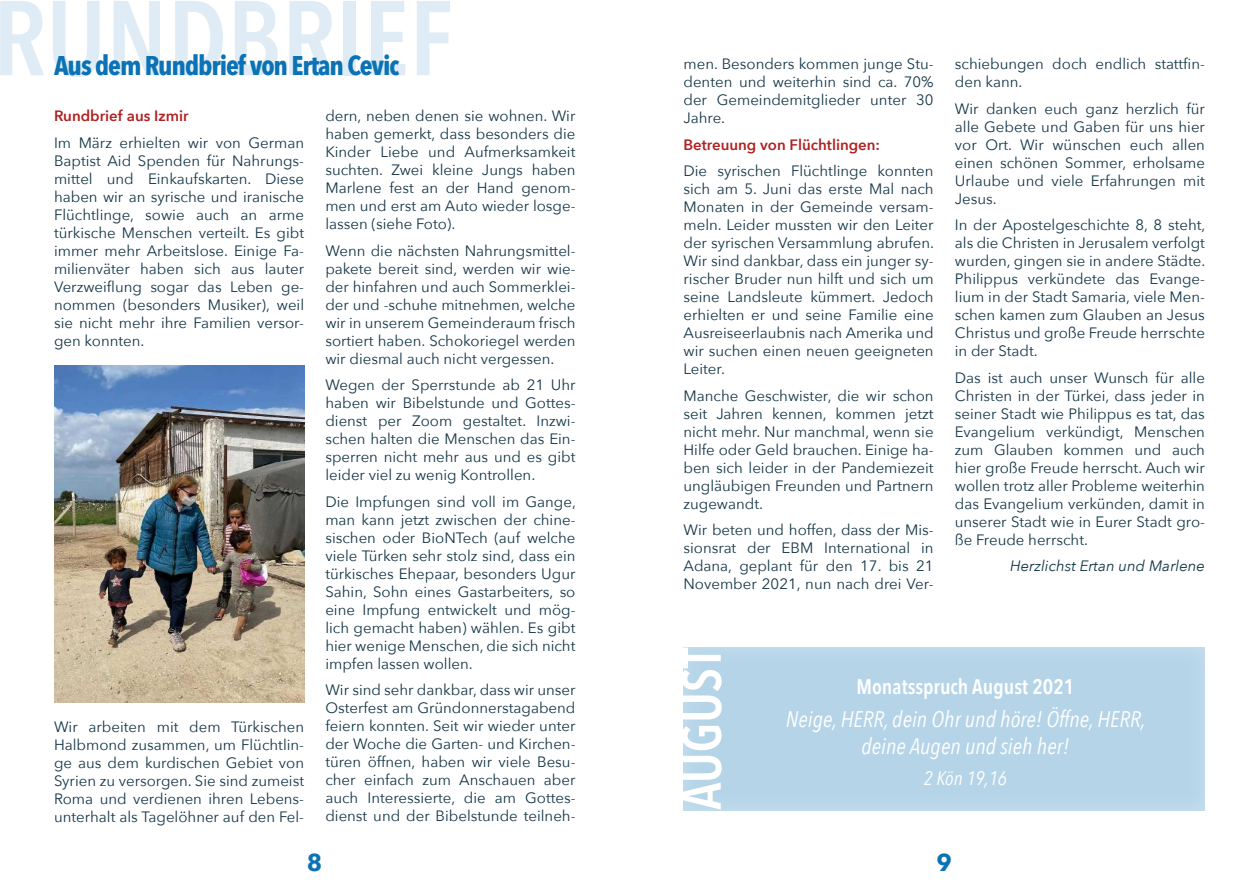
<style>
.page{position:relative;width:1259px;height:893px;background:#fff}
.page>*{position:absolute;margin:0;border:0;box-sizing:border-box;transform-origin:0 0}
.t1{font:600 105px "Avenir Next Condensed";color:#0a72b5}
.t2{font:600 54px "Avenir Next Condensed";color:#fff}
.t3{font:700 27px "Avenir Next Condensed";letter-spacing:-.04em;color:#0a72b5}
.Fließtext{font:700 24px "Avenir Next";color:#0a72b5}
.t4{font:italic 22.5px/27px "Avenir Next Condensed";color:#fff;text-align:center}
.t5{font:600 21px "Avenir Next Condensed";color:#fff}
.t6{font:italic 19.5px "Avenir Next Condensed";color:#fff}
.Fließtext-2{font:15px/18px "Avenir Next";color:#153748;text-align:justify}
.Fließtext-3{font:600 15px "Avenir Next";color:#af2122}
.Fließtext-4{font:italic 15px "Avenir Next";color:#153748}
</style>
<div class="page">
<img style="left:54px;top:366px;width:250px;height:337px">
<div style="left:672px;top:641px;width:534px;height:170px;background:#b5d4e8"></div>
<h1 class="t1" style="left:-7px;top:-52px;width:462px">RUNDBRIEF</h1>
<p class="t3" style="left:54px;top:49px;width:347px">Aus dem Rundbrief von Ertan Cevic</p>
<p class="Fließtext-3" style="left:54px;top:103px;width:136px">Rundbrief aus Izmir</p>
<p class="Fließtext-2" style="left:54px;top:133px;width:252px">Im März erhielten wir von German Baptist Aid Spenden für Nahrungs&shy;mittel und Einkaufskarten. Diese haben wir an syrische und iranische Flüchtlinge, sowie auch an arme türkische Menschen verteilt. Es gibt immer mehr Arbeitslose. Einige Fa&shy;milienväter haben sich aus lauter Verzweiflung sogar das Leben ge&shy;nommen (besonders Musiker), weil sie nicht mehr ihre Familien versor&shy;gen konnten.</p>
<p class="Fließtext-2" style="left:325px;top:106px;width:252px">dern, neben denen sie wohnen. Wir haben gemerkt, dass besonders die Kinder Liebe und Aufmerksamkeit suchten. Zwei kleine Jungs haben Marlene fest an der Hand genom&shy;men und erst am Auto wieder losge&shy;lassen (siehe Foto).</p>
<p class="Fließtext-2" style="left:325px;top:241px;width:252px">Wenn die nächsten Nahrungsmittel&shy;pakete bereit sind, werden wir wie&shy;der hinfahren und auch Sommerklei&shy;der und -schuhe mitnehmen, welche wir in unserem Gemeinderaum frisch sortiert haben. Schokoriegel werden wir diesmal auch nicht vergessen.</p>
<p class="Fließtext-2" style="left:325px;top:375px;width:252px">Wegen der Sperrstunde ab 21 Uhr haben wir Bibelstunde und Gottes&shy;dienst per Zoom gestaltet. Inzwi&shy;schen halten die Menschen das Ein&shy;sperren nicht mehr aus und es gibt leider viel zu wenig Kontrollen.</p>
<p class="Fließtext-2" style="left:325px;top:492px;width:252px">Die Impfungen sind voll im Gange, man kann jetzt zwischen der chine&shy;sischen oder BioNTech (auf welche viele Türken sehr stolz sind, dass ein türkisches Ehepaar, besonders Ugur Sahin, Sohn eines Gastarbeiters, so eine Impfung entwickelt und mög&shy;lich gemacht haben) wählen. Es gibt hier wenige Menschen, die sich nicht impfen lassen wollen.</p>
<p class="Fließtext-2" style="left:325px;top:680px;width:252px">Wir sind sehr dankbar, dass wir unser Osterfest am Gründonnerstagabend feiern konnten. Seit wir wieder unter der Woche die Garten- und Kirchen&shy;türen öffnen, haben wir viele Besu&shy;cher einfach zum Anschauen aber auch Interessierte, die am Gottes&shy;dienst und der Bibelstunde teilneh-</p>
<p class="Fließtext-2" style="left:54px;top:717px;width:252px">Wir arbeiten mit dem Türkischen Halbmond zusammen, um Flüchtlin&shy;ge aus dem kurdischen Gebiet von Syrien zu versorgen. Sie sind zumeist Roma und verdienen ihren Lebens&shy;unterhalt als Tagelöhner auf den Fel-</p>
<p class="Fließtext-2" style="left:683px;top:54px;width:252px">men. Besonders kommen junge Stu&shy;denten und weiterhin sind ca. 70% der Gemeindemitglieder unter 30<br>Jahre.</p>
<p class="Fließtext-3" style="left:683px;top:131px;width:198px">Betreuung von Flüchtlingen:</p>
<p class="Fließtext-2" style="left:683px;top:161px;width:252px">Die syrischen Flüchtlinge konnten sich am 5. Juni das erste Mal nach Monaten in der Gemeinde versam&shy;meln. Leider mussten wir den Leiter der syrischen Versammlung abrufen.<br>Wir sind dankbar, dass ein junger sy&shy;rischer Bruder nun hilft und sich um seine Landsleute kümmert. Jedoch erhielten er und seine Familie eine Ausreiseerlaubnis nach Amerika und wir suchen einen neuen geeigneten Leiter.</p>
<p class="Fließtext-2" style="left:683px;top:386px;width:252px">Manche Geschwister, die wir schon seit Jahren kennen, kommen jetzt nicht mehr. Nur manchmal, wenn sie Hilfe oder Geld brauchen. Einige ha&shy;ben sich leider in der Pandemiezeit ungläubigen Freunden und Partnern zugewandt.</p>
<p class="Fließtext-2" style="left:683px;top:520px;width:252px">Wir beten und hoffen, dass der Mis&shy;sionsrat der EBM International in Adana, geplant für den 17. bis 21<br>November 2021, nun nach drei Ver-</p>
<p class="Fließtext-2" style="left:955px;top:54px;width:252px">schiebungen doch endlich stattfin&shy;den kann.</p>
<p class="Fließtext-2" style="left:955px;top:99px;width:252px">Wir danken euch ganz herzlich für alle Gebete und Gaben für uns hier vor Ort. Wir wünschen euch allen einen schönen Sommer, erholsame Urlaube und viele Erfahrungen mit Jesus.</p>
<p class="Fließtext-2" style="left:955px;top:215px;width:252px">In der Apostelgeschichte 8, 8 steht, als die Christen in Jerusalem verfolgt wurden, gingen sie in andere Städte.<br>Philippus verkündete das Evange&shy;lium in der Stadt Samaria, viele Men&shy;schen kamen zum Glauben an Jesus Christus und große Freude herrschte in der Stadt.</p>
<p class="Fließtext-2" style="left:955px;top:368px;width:252px">Das ist auch unser Wunsch für alle Christen in der Türkei, dass jeder in seiner Stadt wie Philippus es tat, das Evangelium verkündigt, Menschen zum Glauben kommen und auch hier große Freude herrscht. Auch wir wollen trotz aller Probleme weiterhin das Evangelium verkünden, damit in unserer Stadt wie in Eurer Stadt gro&shy;ße Freude herrscht.</p>
<p class="Fließtext-4" style="left:1010px;top:553px;width:196px">Herzlichst Ertan und Marlene</p>
<p class="t2" style="left:655px;top:810px;width:164px;rotate:-90deg">AUGUST</p>
<p class="t5" style="left:856px;top:668px;width:219px">Monatsspruch August 2021</p>
<p class="t4" style="left:786px;top:705px;width:361px">Neige, HERR, dein Ohr und höre! Öffne, HERR, deine Augen und sieh her!</p>
<p class="t6" style="left:924px;top:767px;width:84px">2 Kön 19,16</p>
<p class="Fließtext" style="left:307px;top:842px;width:17px">8</p>
<p class="Fließtext" style="left:936px;top:842px;width:17px">9</p>
</div>
